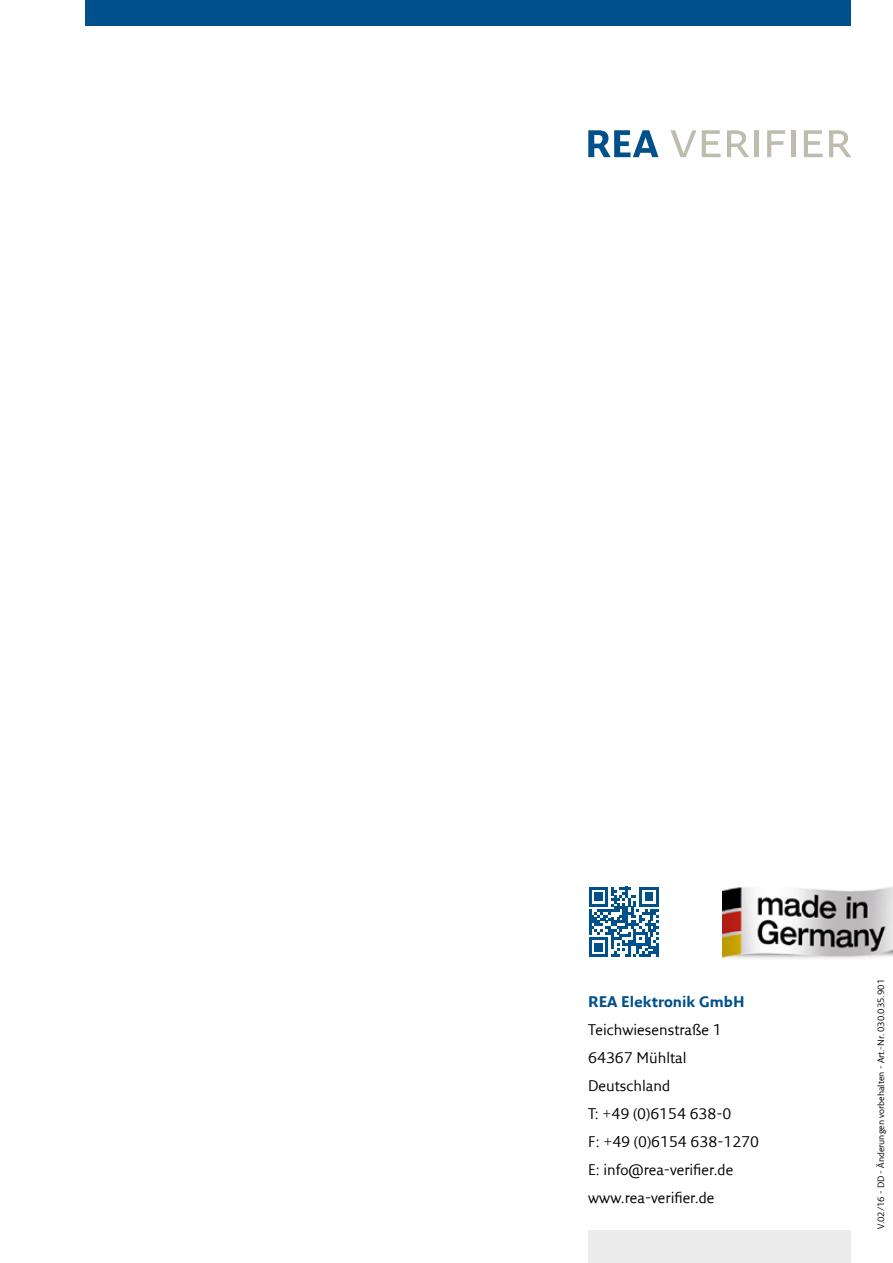
<style>
.page{position:relative;width:893px;height:1263px;background:#fff}
.page>*{position:absolute;margin:0;border:0;box-sizing:border-box;transform-origin:0 0}
.t1{font:15px/28px "Fresco Sans LF";color:#000}
.t2{font:700 15px "Fresco Sans LF";color:#00508c}
.t3{font:9px "Fresco Sans LF";color:#000}
</style>
<div class="page">
<img style="left:723px;top:886px;width:170px;height:73px">
<div style="left:85px;top:0;width:765px;height:26px;background:#00508c"></div>
<div style="left:588px;top:1230px;width:262px;height:33px;background:#ececed"></div>
<svg style="left:588px;top:130px;width:70px;height:27px"></svg>
<svg style="left:671px;top:130px;width:25px;height:27px"></svg>
<svg style="left:702px;top:130px;width:19px;height:27px"></svg>
<svg style="left:727px;top:130px;width:22px;height:27px"></svg>
<hr style="left:754px;top:130px;width:4px;height:27px;background:#bfbbae">
<svg style="left:767px;top:130px;width:18px;height:27px"></svg>
<div style="left:791px;top:130px;width:5px;height:27px;background:#bfbbae"></div>
<svg style="left:804px;top:130px;width:19px;height:27px"></svg>
<svg style="left:829px;top:130px;width:22px;height:27px"></svg>
<svg style="left:589px;top:887px;width:70px;height:70px"></svg>
<p class="t2" style="left:588px;top:992px;width:158px">REA Elektronik GmbH</p>
<p class="t1" style="left:588px;top:1015px;width:172px">Teichwiesenstraße 1<br>64367 Mühltal<br>Deutschland<br>T: +49 (0)6154 638-0<br>F: +49 (0)6154 638-1270<br>E: info@rea-verifier.de www.rea-verifier.de</p>
<p class="t3" style="left:875px;top:1229px;width:251px;rotate:-90deg">V.02/16 - DD - Änderungen vorbehalten - Art.-Nr. 030.035.901</p>
</div>
